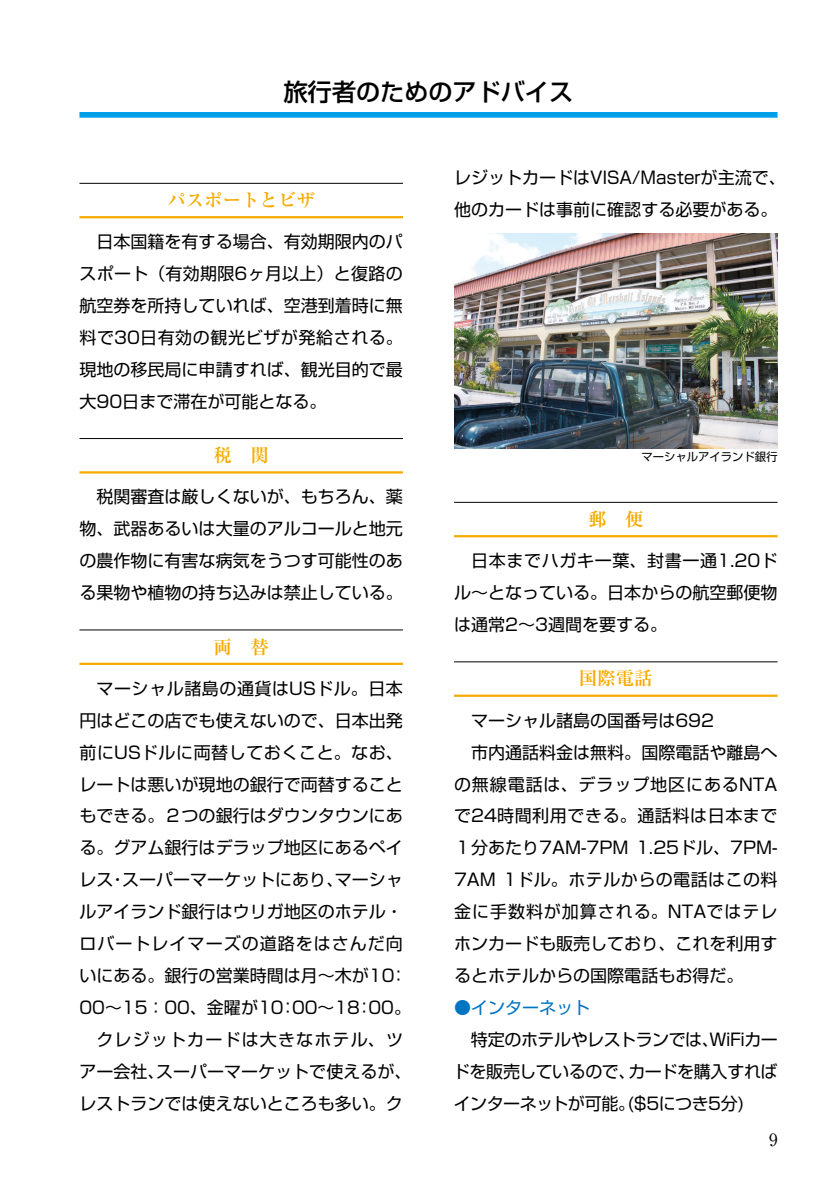
<style>
.page{position:relative;width:840px;height:1191px;background:#fff}
.page>*{position:absolute;margin:0;border:0;box-sizing:border-box;transform-origin:0 0}
.t1{font:500 24px "Shin Go Pro";color:#000}
.t2{font:700 18.4px "Ryumin Pro";color:#f7ab00}
.t3{font:17px/31.8px "Shin Go Pro";color:#000;text-align:justify}
.t4{font:17px "Shin Go Pro";color:#0075c2}
.t5{font:17px "Ryumin Pro";color:#000}
.t6{font:11.4px "Shin Go Pro";color:#000}
</style>
<div class="page">
<div style="left:79px;top:112px;width:698px;height:6px;background:#00a0e9"></div>
<hr style="left:79px;top:183px;width:324px;height:1px;background:#000">
<hr style="left:79px;top:216px;width:324px;height:2px;background:#f7ab00">
<hr style="left:79px;top:438px;width:324px;height:1px;background:#000">
<hr style="left:79px;top:471px;width:324px;height:2px;background:#f7ab00">
<hr style="left:79px;top:629px;width:324px;height:1px;background:#000">
<hr style="left:79px;top:662px;width:324px;height:3px;background:#f7ab00">
<hr style="left:454px;top:502px;width:323px;height:1px;background:#000">
<hr style="left:454px;top:535px;width:323px;height:2px;background:#f7ab00">
<hr style="left:454px;top:661px;width:323px;height:1px;background:#000">
<hr style="left:454px;top:694px;width:323px;height:3px;background:#f7ab00">
<img style="left:454px;top:233px;width:323px;height:215px">
<h1 class="t1" style="left:283px;top:72px;width:291px">旅行者のためのアドバイス</h1>
<p class="t2" style="left:167px;top:185px;width:149px">パスポートとビザ</p>
<p class="t3" style="left:79px;top:224px;width:325px">　日本国籍を有する場合、有効期限内のパスポート（有効期限6ヶ月以上）と復路の航空券を所持していれば、空港到着時に無料で30日有効の観光ビザが発給される。現地の移民局に申請すれば、観光目的で最大90日まで滞在が可能となる。</p>
<p class="t2" style="left:213px;top:440px;width:57px">税　関</p>
<p class="t3" style="left:79px;top:479px;width:325px">　税関審査は厳しくないが、もちろん、薬物、武器あるいは大量のアルコールと地元の農作物に有害な病気をうつす可能性のある果物や植物の持ち込みは禁止している。</p>
<p class="t2" style="left:213px;top:632px;width:57px">両　替</p>
<p class="t3" style="left:79px;top:670px;width:333px;text-align:left">　マーシャル諸島の通貨はUSドル。日本円はどこの店でも使えないので、日本出発前にUSドルに両替しておくこと。なお、レートは悪いが現地の銀行で両替することもできる。２つの銀行はダウンタウンにある。グアム銀行はデラップ地区にあるペイレス・スーパーマーケットにあり、マーシャルアイランド銀行はウリガ地区のホテル・ロバートレイマーズの道路をはさんだ向いにある。銀行の営業時間は月～木が10：<br>00～15：00、金曜が10：00～18：00。　クレジットカードは大きなホテル、ツアー会社、スーパーマーケットで使えるが、レストランでは使えないところも多い。ク</p>
<p class="t3" style="left:454px;top:160px;width:333px">レジットカードはVISA/Masterが主流で、他のカードは事前に確認する必要がある。</p>
<p class="t6" style="left:641px;top:448px;width:138px">マーシャルアイランド銀行</p>
<p class="t2" style="left:587px;top:504px;width:57px">郵　便</p>
<p class="t3" style="left:454px;top:543px;width:325px">　日本までハガキ一葉、封書一通1.20ドル～となっている。日本からの航空郵便物は通常2〜3週間を要する。</p>
<p class="t2" style="left:578px;top:664px;width:75px">国際電話</p>
<p class="t3" style="left:454px;top:702px;width:325px;text-align:left">　マーシャル諸島の国番号は692<br>　市内通話料金は無料。国際電話や離島への無線電話は、デラップ地区にあるNTAで24時間利用できる。通話料は日本まで<br>１分あたり7AM-7PM 1.25ドル、7PM-<br>7AM 1ドル。ホテルからの電話はこの料金に手数料が加算される。NTAではテレホンカードも販売しており、これを利用するとホテルからの国際電話もお得だ。</p>
<p class="t4" style="left:454px;top:993px;width:138px">●インターネット</p>
<p class="t3" style="left:452px;top:1021px;width:326px">　特定のホテルやレストランでは、WiFiカードを販売しているので、カードを購入すればインターネットが可能。($5につき5分)</p>
<p class="t5" style="left:768px;top:1126px;width:10px">9</p>
</div>
